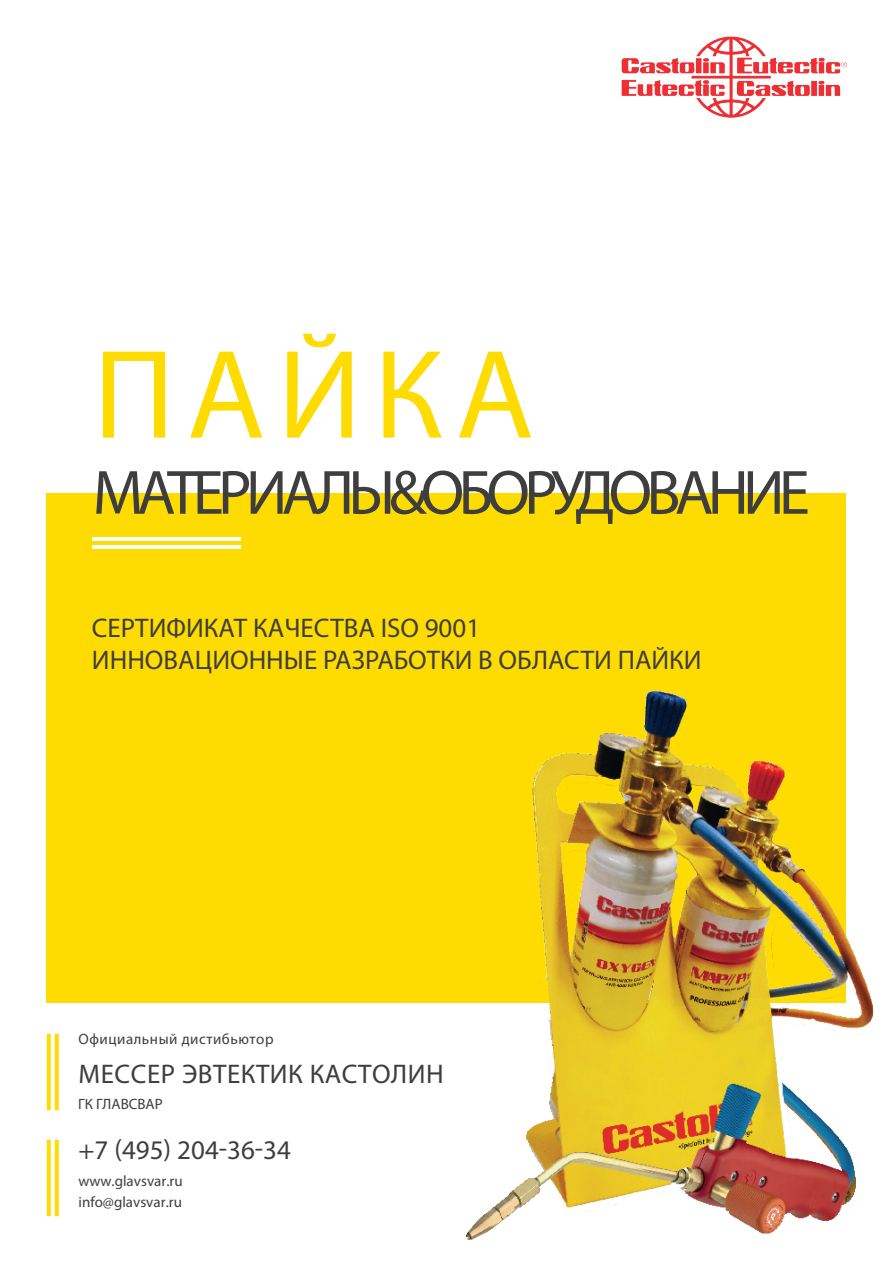
<style>
.page{position:relative;width:893px;height:1263px;background:#fff}
.page>*{position:absolute;margin:0;border:0;box-sizing:border-box;transform-origin:0 0}
.t1{font:127.5px "Myriad Pro";letter-spacing:.095em;color:#ffdc01}
.t2{font:63px "Myriad Pro";letter-spacing:-.09em;color:#3e3e3f}
.t3{font:27px/32.4px "Myriad Pro";color:#3e3e3f}
.t4{font:27px "Myriad Pro";letter-spacing:.02em;color:#3e3e3f}
.t5{font:15px/21.1px "Myriad Pro";color:#3e3e3f}
.t6{font:15px "Myriad Pro";letter-spacing:.035em;color:#3e3e3f}
</style>
<div class="page">
<div style="left:47px;top:493px;width:799px;height:510px;background:#ffdc01"></div>
<svg style="left:55px;top:1034px;width:4px;height:76px"></svg>
<svg style="left:47px;top:1034px;width:4px;height:76px"></svg>
<svg style="left:55px;top:1140px;width:4px;height:76px"></svg>
<svg style="left:47px;top:1140px;width:4px;height:76px"></svg>
<hr style="left:92px;top:537px;width:149px;height:4px;background:#fff">
<hr style="left:92px;top:545px;width:149px;height:4px;background:#fff">
<img style="left:466px;top:691px;width:410px;height:548px">
<img style="left:622px;top:36px;width:224px;height:81px">
<h1 class="t1" style="left:93px;top:316px;width:442px">ПАЙКА</h1>
<h2 class="t2" style="left:93px;top:454px;width:719px">МАТЕРИАЛЫ&amp;ОБОРУДОВАНИЕ</h2>
<p class="t3" style="left:92px;top:611px;width:611px">СЕРТИФИКАТ КАЧЕСТВА ISO 9001<br>ИННОВАЦИОННЫЕ РАЗРАБОТКИ В ОБЛАСТИ ПАЙКИ</p>
<p class="t6" style="left:79px;top:1030px;width:197px">Официальный дистибьютор</p>
<p class="t4" style="left:79px;top:1057px;width:367px">МЕССЕР ЭВТЕКТИК КАСТОЛИН</p>
<p class="t5" style="left:78px;top:1093px;width:86px">ГК ГЛАВСВАР</p>
<p class="t3" style="left:78px;top:1134px;width:214px">+7 (495) 204-36-34</p>
<p class="t5" style="left:78px;top:1170px;width:106px">www.glavsvar.ru info@glavsvar.ru</p>
</div>
